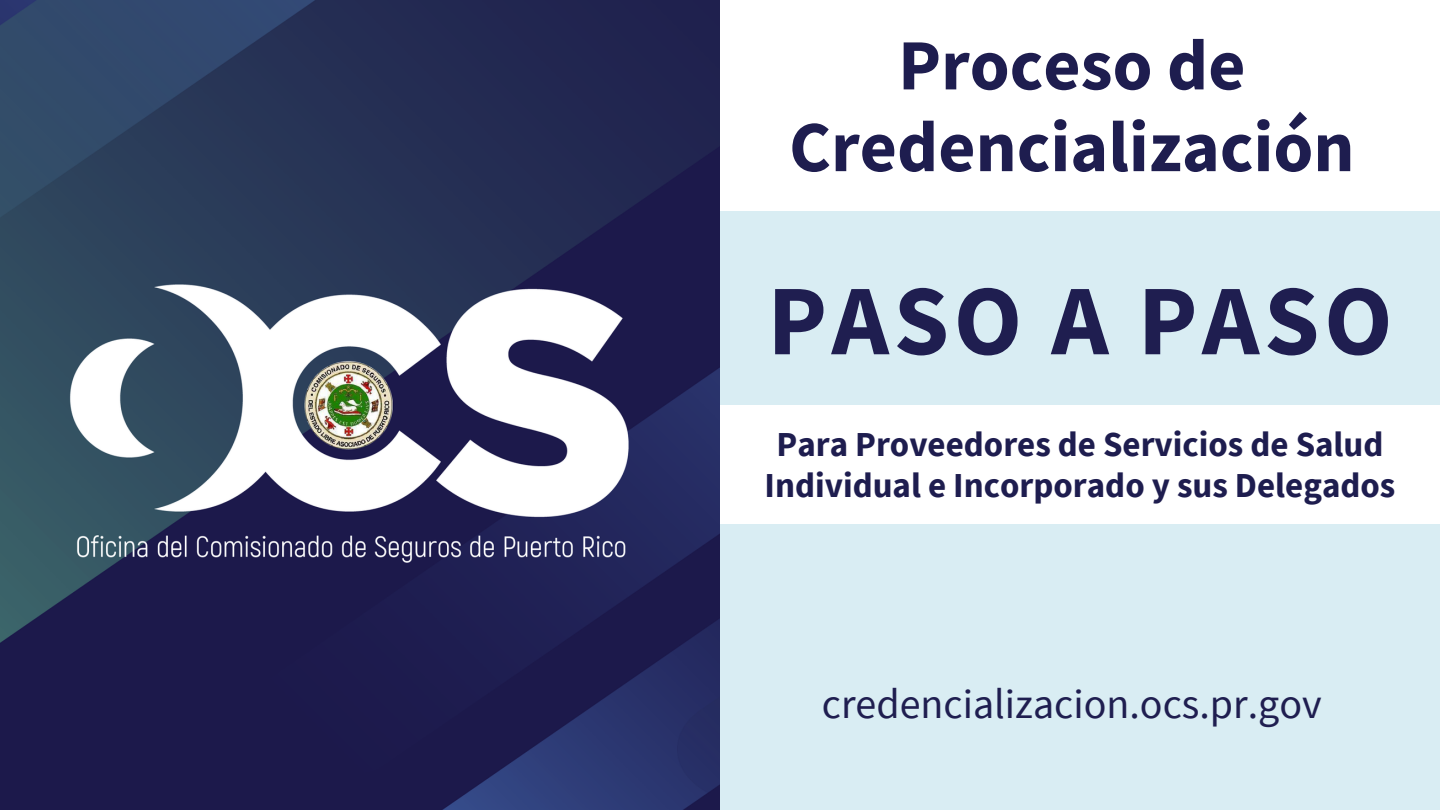
<style>
.page{position:relative;width:1440px;height:810px;background:#d9edf3}
.page>*{position:absolute;margin:0;border:0;box-sizing:border-box;transform-origin:0 0}
.t1{font:700 100px "Source Sans Pro";letter-spacing:.045em;color:#1f1e50}
.t2{font:700 72px/81.8px "Source Sans Pro";color:#1e1d4f;text-align:center}
.t3{font:42px "Source Sans Pro";color:#1f1e50}
.t4{font:700 35px/40.5px "Source Sans Pro";color:#1e1d4f;text-align:center}
</style>
<div class="page">
<img style="left:0;top:0;width:720px;height:810px">
<div style="left:720px;top:0;width:720px;height:210px;background:#fff"></div>
<div style="left:720px;top:405px;width:720px;height:119px;background:#fff"></div>
<p class="t2" style="left:789px;top:23px;width:567px">Proceso de<br>Credencialización</p>
<p class="t1" style="left:767px;top:256px;width:627px">PASO A PASO</p>
<p class="t4" style="left:765px;top:423px;width:632px">Para Proveedores de Servicios de Salud<br>Individual e Incorporado y sus Delegados</p>
<p class="t3" style="left:822px;top:677px;width:501px">credencializacion.ocs.pr.gov</p>
</div>
